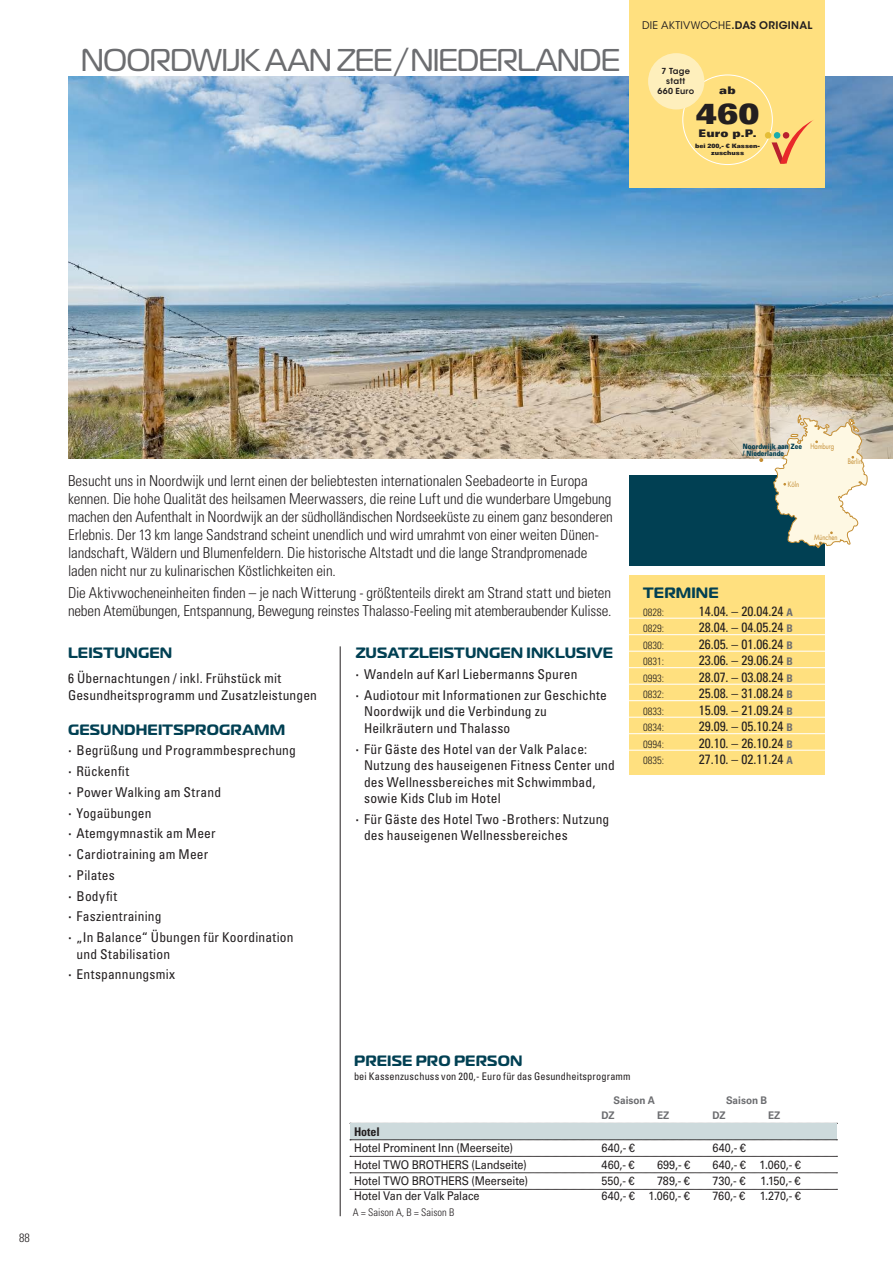
<style>
.page{position:relative;width:893px;height:1263px;background:#fff}
.page>*{position:absolute;margin:0;border:0;box-sizing:border-box;transform-origin:0 0}
.t1{font:31.5px "Magistral";letter-spacing:-.03em;color:#6c6d70}
.t2{font:28.65px "Univers LT Std X Black Ex";color:#231f20;scale:.87 1}
.t3{font:300 condensed 15px/18px "Univers LT Std";letter-spacing:-.005em;color:#231f20}
.t4{font:700 15px "Magistral";letter-spacing:.01em;color:#014053}
.t5{font:condensed 13.5px/20.7px "Univers LT Std";letter-spacing:.01em;color:#231f20}
.t6{font:12px "Univers LT Std";letter-spacing:-.005em;color:#231f20;scale:.9 1}
.t7{font:700 condensed 12px "Univers LT Std";letter-spacing:-.005em;color:#231f20}
.t8{font:300 condensed 12px "Univers LT Std";color:#231f20}
.t9{font:300 condensed 10.5px "Univers LT Std";color:#231f20}
.t10{font:condensed 10.5px "Univers LT Std";letter-spacing:.015em;color:#231f20}
.t11{font:10.5px "ITC Avant Garde Std";letter-spacing:.02em;color:#231f20}
.t12{font:700 10.5px "Univers LT Std";color:#6c6d70;scale:.95 1}
.t13{font:10.5px "Univers LT Std X Black Ex";letter-spacing:.025em;color:#231f20;scale:.86 1}
.t14{font:10.5px "Univers LT Std X Black Ex";letter-spacing:.025em;color:#231f20;scale:.87 1}
.t15{font:600 8.25px/9.9px "ITC Avant Garde Std";letter-spacing:.03em;color:#231f20;text-align:center}
.t16{font:900 7.35px/7.4px "Univers LT Std";color:#023e50;scale:.8 1}
.t17{font:7.35px "Futura";color:#c48e34;scale:.8 1}
.t18{font:6px/6.8px "Univers LT Std X Black Ex";letter-spacing:.005em;color:#231f20;text-align:center;scale:.79 1}
.s1{font-weight:600}
.s2{font-weight:700;font-stretch:normal}
.s3{font-weight:700;font-size:10.5px;color:#6c6d70}
</style>
<div class="page">
<img style="left:68px;top:76px;width:825px;height:383px">
<div style="left:629px;top:0;width:196px;height:187px;background:#ffe07f"></div>
<div style="left:629px;top:575px;width:196px;height:200px;background:#ffe07f"></div>
<hr style="left:340px;top:646px;width:1px;height:570px;background:#231f20">
<div style="left:350px;top:1123px;width:487px;height:17px;background:#cddadc"></div>
<svg style="left:350px;top:1139px;width:487px;height:1px"></svg>
<svg style="left:350px;top:1156px;width:487px;height:1px"></svg>
<svg style="left:350px;top:1172px;width:487px;height:1px"></svg>
<svg style="left:350px;top:1189px;width:487px;height:1px"></svg>
<div style="left:648px;top:53px;width:56px;height:56px;background:#feefbc;border-radius:50%"></div>
<div style="left:765px;top:132px;width:6px;height:7px;background:#e5be37;border-radius:50%"></div>
<svg style="left:772px;top:120px;width:41px;height:44px"></svg>
<img style="left:727px;top:368px;width:151px;height:151px;border-radius:50%">
<div style="left:629px;top:475px;width:196px;height:91px;background:#014053"></div>
<svg style="left:774px;top:415px;width:93px;height:133px"></svg>
<svg style="left:759px;top:458px;width:4px;height:4px"></svg>
<hr style="left:628px;top:618px;width:232px;height:1px;background:#fff">
<hr style="left:628px;top:634px;width:232px;height:1px;background:#fff">
<hr style="left:628px;top:651px;width:232px;height:1px;background:#fff">
<hr style="left:628px;top:667px;width:232px;height:1px;background:#fff">
<hr style="left:628px;top:684px;width:232px;height:1px;background:#fff">
<hr style="left:628px;top:700px;width:232px;height:1px;background:#fff">
<hr style="left:628px;top:717px;width:232px;height:1px;background:#fff">
<hr style="left:628px;top:733px;width:232px;height:1px;background:#fff">
<hr style="left:628px;top:750px;width:232px;height:1px;background:#fff">
<h1 class="t1" style="left:81px;top:41px;width:541px">NOORDWIJK AAN ZEE/NIEDERLANDE</h1>
<p class="t11" style="left:642px;top:19px;width:172px">DIE AKTIVWOCHE<span class="s1">.DAS ORIGINAL</span></p>
<p class="t15" style="left:657px;top:67px;width:38px">7 Tage statt<br>660 Euro</p>
<p class="t14" style="left:719px;top:84px;width:21px">ab</p>
<h2 class="t2" style="left:696px;top:97px;width:75px">460</h2>
<p class="t13" style="left:699px;top:127px;width:69px">Euro p.P.</p>
<p class="t18" style="left:695px;top:142px;width:84px">bei 200,- € Kassen&shy;zuschuss</p>
<p class="t8" style="left:19px;top:1231px;width:12px">88</p>
<p class="t3" style="left:68px;top:472px;width:546px">Besucht uns in Noordwijk und lernt einen der beliebtesten internationalen Seebadeorte in Europa kennen. Die hohe Qualität des heilsamen Meerwassers, die reine Luft und die wunderbare Umgebung machen den Aufenthalt in Noordwijk an der südholländischen Nordseeküste zu einem ganz besonderen Erlebnis. Der 13 km lange Sandstrand scheint unendlich und wird umrahmt von einer weiten Dünen&shy;landschaft, Wäldern und Blumenfeldern. Die historische Altstadt und die lange Strandpromenade laden nicht nur zu kulinarischen Köstlichkeiten ein.</p>
<p class="t3" style="left:68px;top:584px;width:545px">Die Aktivwocheneinheiten finden – je nach Witterung - größtenteils direkt am Strand statt und bieten neben Atemübungen, Entspannung, Bewegung reinstes Thalasso-Feeling mit atemberaubender Kulisse.</p>
<p class="t4" style="left:68px;top:643px;width:106px">LEISTUNGEN</p>
<p class="t5" style="left:68px;top:670px;width:250px;line-height:16.5px">6 Übernachtungen / inkl. Frühstück mit<br>Gesundheitsprogramm und Zusatzleistungen</p>
<p class="t4" style="left:68px;top:719px;width:219px">GESUNDHEITSPROGRAMM</p>
<p class="t5" style="left:68px;top:740px;width:229px"><span class="s2">·</span> Begrüßung und Programmbesprechung <span class="s2">·</span> Rückenfit<br><span class="s2">·</span> Power Walking am Strand<br><span class="s2">·</span> Yogaübungen<br><span class="s2">·</span> Atemgymnastik am Meer<br><span class="s2">·</span> Cardiotraining am Meer<br><span class="s2">·</span> Pilates<br><span class="s2">·</span> Bodyfit<br><span class="s2">·</span> Faszientraining<br><span class="s2">·</span> „In Balance“ Übungen für Koordination</p>
<p class="t5" style="left:68px;top:943px;width:109px;text-align:center">und Stabilisation<br><span class="s2">·</span> Entspannungsmix</p>
<p class="t4" style="left:356px;top:643px;width:259px">ZUSATZLEISTUNGEN INKLUSIVE</p>
<p class="t5" style="left:356px;top:664px;width:253px"><span class="s2">·</span> Wandeln auf Karl Liebermanns Spuren<br><span class="s2">·</span> Audiotour mit Informationen zur Geschichte</p>
<p class="t5" style="left:364px;top:703px;width:184px;line-height:16.5px">Noordwijk und die Verbindung zu<br>Heilkräutern und Thalasso</p>
<p class="t5" style="left:364px;top:740px;width:252px;line-height:16.5px;text-indent:-9px"><span class="s2">·</span> Für Gäste des Hotel van der Valk Palace:<br>Nutzung des hauseigenen Fitness Center und des Wellnessbereiches mit Schwimmbad, sowie Kids Club im Hotel</p>
<p class="t5" style="left:364px;top:811px;width:247px;line-height:16.5px;text-indent:-9px"><span class="s2">·</span> Für Gäste des Hotel Two -Brothers: Nutzung des hauseigenen Wellnessbereiches</p>
<p class="t16" style="left:743px;top:442px;width:75px">Noordwijk aan Zee / Niederlande</p>
<p class="t17" style="left:810px;top:441px;width:31px">Hamburg</p>
<p class="t17" style="left:788px;top:479px;width:16px">Köln</p>
<p class="t17" style="left:848px;top:457px;width:19px">Berlin</p>
<p class="t17" style="left:814px;top:533px;width:31px">München</p>
<p class="t4" style="left:643px;top:583px;width:77px">TERMINE</p>
<p class="t9" style="left:643px;top:606px;width:22px">0828:</p>
<p class="t5" style="left:699px;top:600px;width:96px">14.04. – 20.04.24 <span class="s3">A</span></p>
<p class="t9" style="left:643px;top:622px;width:22px">0829:</p>
<p class="t5" style="left:699px;top:617px;width:96px">28.04. – 04.05.24 <span class="s3">B</span></p>
<p class="t9" style="left:643px;top:639px;width:22px">0830:</p>
<p class="t5" style="left:699px;top:633px;width:96px">26.05. – 01.06.24 <span class="s3">B</span></p>
<p class="t9" style="left:643px;top:655px;width:22px">0831:</p>
<p class="t5" style="left:699px;top:650px;width:96px">23.06. – 29.06.24 <span class="s3">B</span></p>
<p class="t9" style="left:643px;top:672px;width:22px">0993:</p>
<p class="t5" style="left:699px;top:666px;width:96px">28.07. – 03.08.24 <span class="s3">B</span></p>
<p class="t9" style="left:643px;top:688px;width:22px">0832:</p>
<p class="t5" style="left:699px;top:683px;width:96px">25.08. – 31.08.24 <span class="s3">B</span></p>
<p class="t9" style="left:643px;top:705px;width:22px">0833:</p>
<p class="t5" style="left:699px;top:699px;width:96px">15.09. – 21.09.24 <span class="s3">B</span></p>
<p class="t9" style="left:643px;top:721px;width:22px">0834:</p>
<p class="t5" style="left:699px;top:716px;width:96px">29.09. – 05.10.24 <span class="s3">B</span></p>
<p class="t9" style="left:643px;top:738px;width:22px">0994:</p>
<p class="t5" style="left:699px;top:732px;width:96px">20.10. – 26.10.24 <span class="s3">B</span></p>
<p class="t9" style="left:643px;top:754px;width:22px">0835:</p>
<p class="t5" style="left:699px;top:749px;width:96px">27.10. – 02.11.24 <span class="s3">A</span></p>
<p class="t4" style="left:354px;top:1051px;width:170px">PREISE PRO PERSON</p>
<p class="t10" style="left:354px;top:1070px;width:278px">bei Kassenzuschuss von 200,- Euro für das Gesundheitsprogramm</p>
<p class="t12" style="left:613px;top:1094px;width:45px">Saison A</p>
<p class="t12" style="left:726px;top:1094px;width:45px">Saison B</p>
<p class="t12" style="left:601px;top:1109px;width:15px">DZ</p>
<p class="t12" style="left:657px;top:1109px;width:14px">EZ</p>
<p class="t12" style="left:712px;top:1109px;width:15px">DZ</p>
<p class="t12" style="left:768px;top:1109px;width:14px">EZ</p>
<p class="t7" style="left:354px;top:1124px;width:27px">Hotel</p>
<p class="t6" style="left:354px;top:1141px;width:178px">Hotel Prominent Inn (Meerseite)</p>
<p class="t6" style="left:601px;top:1141px;width:38px">640,- €</p>
<p class="t6" style="left:712px;top:1141px;width:38px">640,- €</p>
<p class="t6" style="left:354px;top:1157px;width:193px">Hotel TWO BROTHERS (Landseite)</p>
<p class="t6" style="left:601px;top:1157px;width:38px">460,- €</p>
<p class="t6" style="left:657px;top:1157px;width:38px">699,- €</p>
<p class="t6" style="left:712px;top:1157px;width:100px">640,- € 1.060,- €</p>
<p class="t6" style="left:354px;top:1174px;width:195px">Hotel TWO BROTHERS (Meerseite)</p>
<p class="t6" style="left:602px;top:1174px;width:38px">550,- €</p>
<p class="t6" style="left:657px;top:1174px;width:38px">789,- €</p>
<p class="t6" style="left:713px;top:1174px;width:38px">730,- €</p>
<p class="t6" style="left:761px;top:1174px;width:46px">1.150,- €</p>
<p class="t6" style="left:354px;top:1189px;width:141px">Hotel Van der Valk Palace</p>
<p class="t6" style="left:602px;top:1189px;width:100px">640,- € 1.060,- €</p>
<p class="t6" style="left:713px;top:1189px;width:100px">760,- € 1.270,- €</p>
<p class="t9" style="left:353px;top:1206px;width:103px">A = Saison A, B = Saison B</p>
</div>
